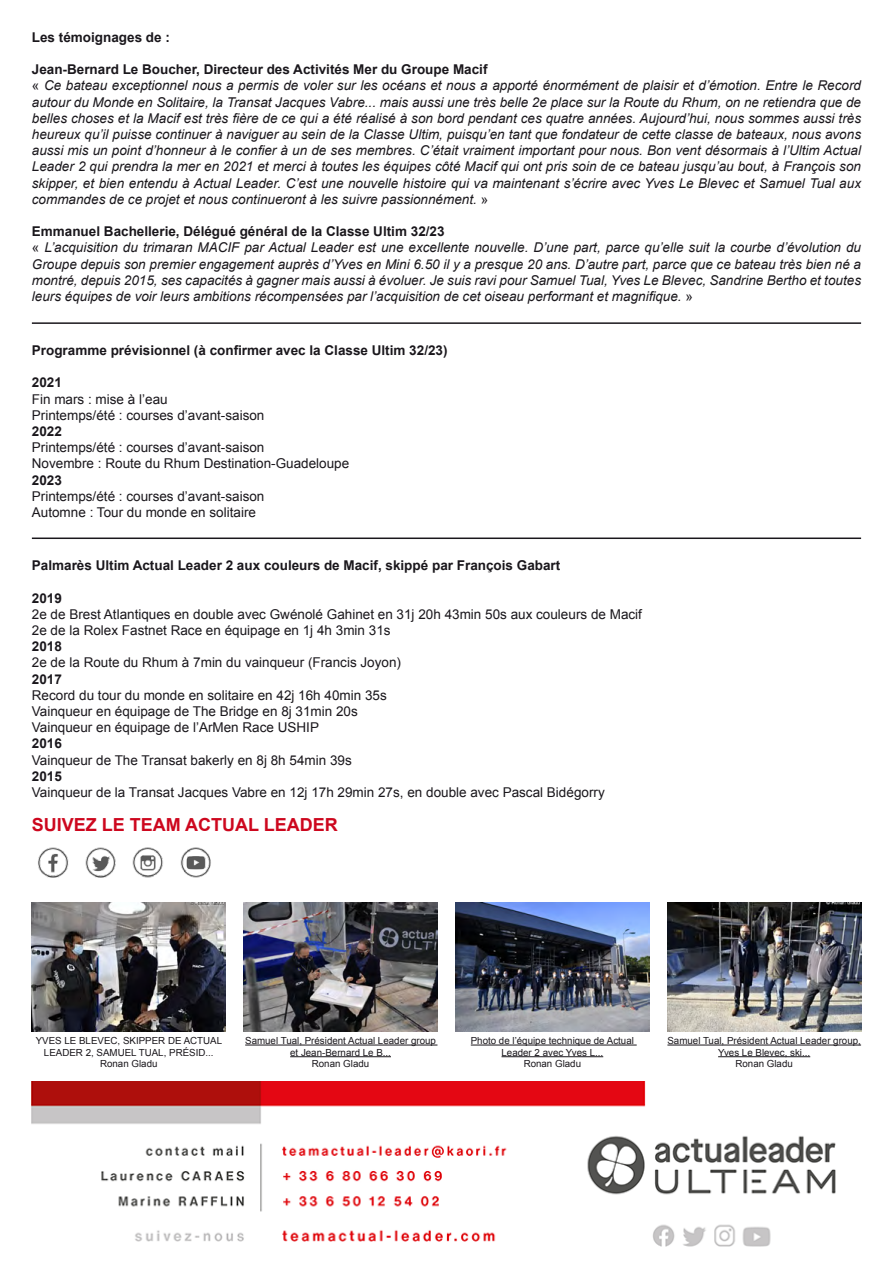
<style>
.page{position:relative;width:893px;height:1263px;background:#fff}
.page>*{position:absolute;margin:0;border:0;box-sizing:border-box;transform-origin:0 0}
.t1{font:700 18px "Arial";color:#cd071e}
.t2{font:italic 13.5px/16.2px "Arial";color:#1a171c}
.t3{font:13.5px/16.2px "Arial";color:#1a171c}
.t4{font:700 13.5px "Arial";color:#1a171c}
.t5{font:9.75px/11.7px "Arial";color:#1a171c;text-align:center}
.s1{font-weight:700;font-style:normal}
.s2{font-style:normal}
</style>
<div class="page">
<hr style="left:32px;top:322px;width:829px;height:2px;background:#1a171c">
<hr style="left:32px;top:537px;width:829px;height:2px;background:#1a171c">
<img style="left:38px;top:847px;width:31px;height:31px">
<img style="left:85px;top:847px;width:126px;height:31px">
<img style="left:32px;top:902px;width:194px;height:129px">
<img style="left:244px;top:902px;width:193px;height:129px">
<img style="left:455px;top:902px;width:194px;height:129px">
<img style="left:667px;top:902px;width:194px;height:129px">
<img style="left:32px;top:1082px;width:804px;height:165px">
<hr style="left:471px;top:1045px;width:166px;height:1px;background:#1a171c">
<hr style="left:501px;top:1056px;width:102px;height:1px;background:#1a171c">
<hr style="left:245px;top:1045px;width:192px;height:1px;background:#1a171c">
<hr style="left:290px;top:1056px;width:101px;height:1px;background:#1a171c">
<hr style="left:667px;top:1045px;width:194px;height:1px;background:#1a171c">
<hr style="left:718px;top:1056px;width:92px;height:1px;background:#1a171c">
<p class="t4" style="left:32px;top:28px;width:140px">Les témoignages de :</p>
<p class="t2" style="left:32px;top:61px;width:831px"><span class="s1">Jean-Bernard Le Boucher, Directeur des Activités Mer du Groupe Macif<br></span><span class="s2">«</span> Ce bateau exceptionnel nous a permis de voler sur les océans et nous a apporté énormément de plaisir et d’émotion. Entre le Record autour du Monde en Solitaire, la Transat Jacques Vabre... mais aussi une très belle 2e place sur la Route du Rhum, on ne retiendra que de belles choses et la Macif est très fière de ce qui a été réalisé à son bord pendant ces quatre années. Aujourd’hui, nous sommes aussi très heureux qu’il puisse continuer à naviguer au sein de la Classe Ultim, puisqu’en tant que fondateur de cette classe de bateaux, nous avons aussi mis un point d’honneur à le confier à un de ses membres. C’était vraiment important pour nous. Bon vent désormais à l’Ultim Actual Leader 2 qui prendra la mer en 2021 et merci à toutes les équipes côté Macif qui ont pris soin de ce bateau jusqu’au bout, à François son skipper, et bien entendu à Actual Leader. C’est une nouvelle histoire qui va maintenant s’écrire avec Yves Le Blevec et Samuel Tual aux commandes de ce projet et nous continueront à les suivre passionnément. <span class="s2">»</span></p>
<p class="t2" style="left:32px;top:223px;width:831px"><span class="s1">Emmanuel Bachellerie, Délégué général de la Classe Ultim 32/23<br></span><span class="s2">«</span> L’acquisition du trimaran MACIF par Actual Leader est une excellente nouvelle. D’une part, parce qu’elle suit la courbe d’évolution du Groupe depuis son premier engagement auprès d’Yves en Mini 6.50 il y a presque 20 ans. D’autre part, parce que ce bateau très bien né a montré, depuis 2015, ses capacités à gagner mais aussi à évoluer. Je suis ravi pour Samuel Tual, Yves Le Blevec, Sandrine Bertho et toutes leurs équipes de voir leurs ambitions récompensées par l’acquisition de cet oiseau performant et magnifique. <span class="s2">»</span></p>
<p class="t4" style="left:32px;top:341px;width:417px">Programme prévisionnel (à confirmer avec la Classe Ultim 32/23)</p>
<p class="t4" style="left:32px;top:374px;width:32px">2021</p>
<p class="t3" style="left:32px;top:391px;width:234px">Fin mars : mise à l’eau<br>Printemps/été : courses d’avant-saison</p>
<p class="t4" style="left:32px;top:422px;width:32px">2022</p>
<p class="t3" style="left:32px;top:439px;width:319px">Printemps/été : courses d’avant-saison<br>Novembre : Route du Rhum Destination-Guadeloupe</p>
<p class="t4" style="left:32px;top:471px;width:32px">2023</p>
<p class="t3" style="left:32px;top:488px;width:234px">Printemps/été : courses d’avant-saison<br>Automne : Tour du monde en solitaire</p>
<p class="t4" style="left:32px;top:556px;width:530px">Palmarès Ultim Actual Leader 2 aux couleurs de Macif, skippé par François Gabart</p>
<p class="t4" style="left:32px;top:589px;width:32px">2019</p>
<p class="t3" style="left:32px;top:606px;width:612px">2e de Brest Atlantiques en double avec Gwénolé Gahinet en 31j 20h 43min 50s aux couleurs de Macif<br>2e de la Rolex Fastnet Race en équipage en 1j 4h 3min 31s</p>
<p class="t4" style="left:32px;top:637px;width:32px">2018</p>
<p class="t3" style="left:32px;top:655px;width:371px">2e de la Route du Rhum à 7min du vainqueur (Francis Joyon)</p>
<p class="t4" style="left:32px;top:670px;width:32px">2017</p>
<p class="t3" style="left:32px;top:687px;width:356px">Record du tour du monde en solitaire en 42j 16h 40min 35s<br>Vainqueur en équipage de The Bridge en 8j 31min 20s<br>Vainqueur en équipage de l’ArMen Race USHIP</p>
<p class="t4" style="left:32px;top:735px;width:32px">2016</p>
<p class="t3" style="left:32px;top:752px;width:321px">Vainqueur de The Transat bakerly en 8j 8h 54min 39s</p>
<p class="t4" style="left:32px;top:767px;width:32px">2015</p>
<p class="t3" style="left:32px;top:784px;width:574px">Vainqueur de la Transat Jacques Vabre en 12j 17h 29min 27s, en double avec Pascal Bidégorry</p>
<h1 class="t1" style="left:32px;top:813px;width:308px">SUIVEZ LE TEAM ACTUAL LEADER</h1>
<p class="t5" style="left:36px;top:1035px;width:188px">YVES LE BLEVEC, SKIPPER DE ACTUAL<br>LEADER 2, SAMUEL TUAL, PRÉSID...<br>Ronan Gladu</p>
<p class="t5" style="left:471px;top:1035px;width:165px">Photo de l’équipe technique de Actual<br>Leader 2 avec Yves L...<br>Ronan Gladu</p>
<p class="t5" style="left:245px;top:1035px;width:192px">Samuel Tual, Président Actual Leader group et Jean-Bernard Le B...<br>Ronan Gladu</p>
<p class="t5" style="left:667px;top:1035px;width:195px">Samuel Tual, Président Actual Leader group,<br>Yves Le Blevec, ski...<br>Ronan Gladu</p>
</div>
